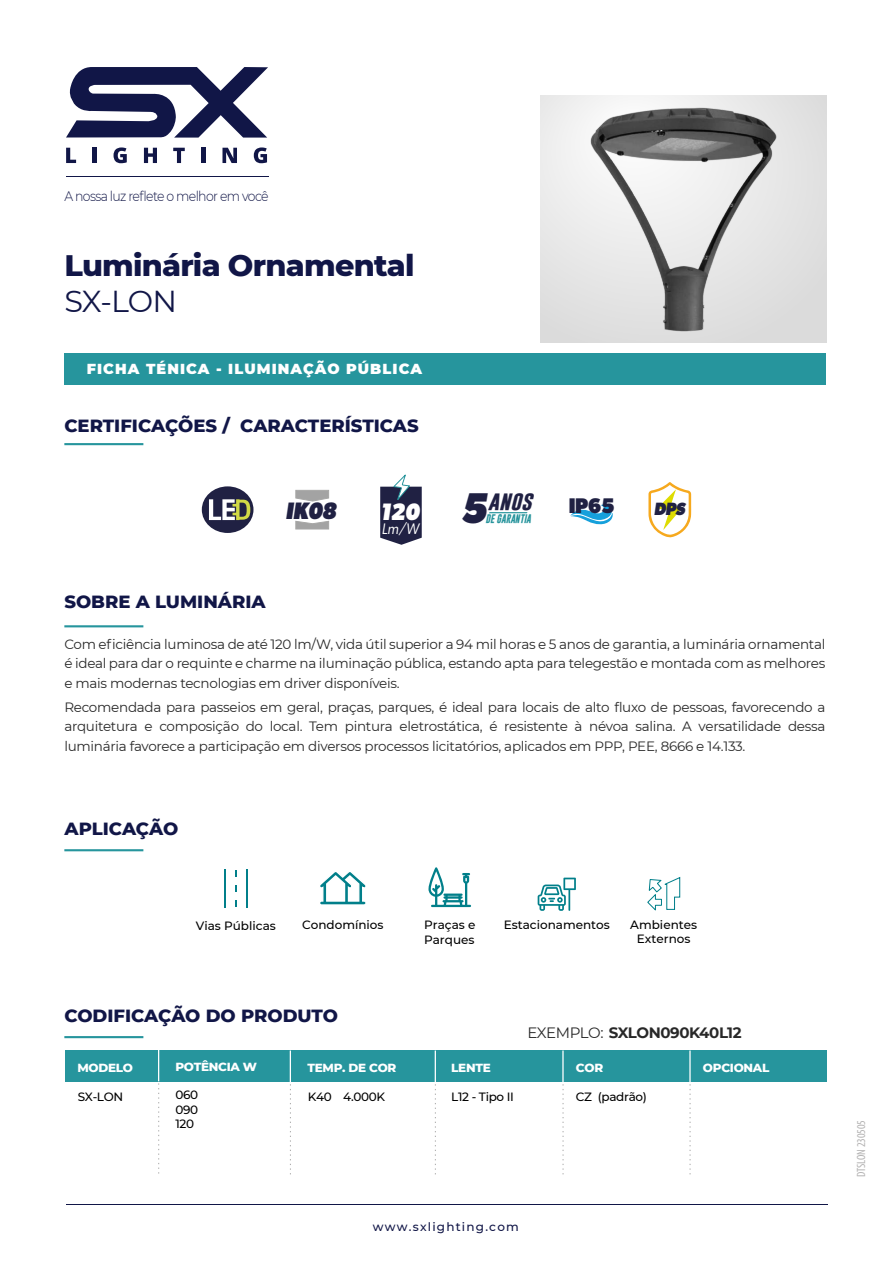
<style>
.page{position:relative;width:893px;height:1263px;background:#fff}
.page>*{position:absolute;margin:0;border:0;box-sizing:border-box;transform-origin:0 0}
.t1{font:italic 800 43.2px "Gibson";color:#202143;scale:.93 1}
.t2{font:800 30.3px "Montserrat";letter-spacing:-.025em;color:#111647}
.t3{font:30.3px "Montserrat";color:#111647}
.t4{font:italic 800 23.85px "Gibson";color:#202143;scale:.93 1}
.t5{font:italic 800 23.85px "Gibson";color:#fff;scale:.93 1}
.t6{font:800 21.3px "Gibson";color:#202143;scale:.93 1}
.t7{font:800 18px "Montserrat";color:#111647}
.t8{font:italic 800 17.85px "Gibson";color:#202143;scale:.93 1}
.t9{font:italic 700 17.1px "Gobold";color:#202143;scale:1.19 1}
.t10{font:italic 15.3px "Gibson";color:#fff;scale:.96 1}
.t11{font:700 15px "Montserrat";letter-spacing:-.025em;color:#282828}
.t12{font:900 14.4px "Montserrat";letter-spacing:.075em;color:#fff}
.t13{font:300 13.8px "Montserrat";letter-spacing:-.05em;color:#111647;scale:.91 1}
.t14{font:13.5px/19.5px "Montserrat";letter-spacing:-.02em;color:#282828;text-align:justify}
.t15{font:500 12px/14.4px "Montserrat";color:#000;text-align:justify}
.t16{font:800 12px "Montserrat";letter-spacing:-.025em;color:#fff}
.t17{font:500 12px "Montserrat";letter-spacing:-.025em;color:#000}
.t18{font:500 12px "Montserrat";letter-spacing:.1em;color:#111647}
.t19{font:condensed 12px "Myriad Pro";letter-spacing:-.01em;color:#b3b2b2}
.t20{font:italic 700 9px "Gobold";color:#27949c;scale:.95 1}
.s1{font-weight:400}
</style>
<div class="page">
<svg style="left:66px;top:67px;width:202px;height:71px"></svg>
<svg style="left:66px;top:148px;width:10px;height:15px"></svg>
<hr style="left:93px;top:148px;width:4px;height:15px;background:#111647">
<svg style="left:114px;top:147px;width:13px;height:16px"></svg>
<svg style="left:144px;top:148px;width:13px;height:15px"></svg>
<svg style="left:173px;top:148px;width:12px;height:15px"></svg>
<hr style="left:201px;top:148px;width:4px;height:15px;background:#111647">
<svg style="left:222px;top:148px;width:15px;height:15px"></svg>
<svg style="left:254px;top:147px;width:13px;height:16px"></svg>
<hr style="left:66px;top:176px;width:202px;height:1px;background:#111647">
<hr style="left:64px;top:625px;width:79px;height:2px;background:#26959d">
<hr style="left:64px;top:443px;width:79px;height:2px;background:#26959d">
<hr style="left:64px;top:1036px;width:79px;height:2px;background:#26959d">
<hr style="left:64px;top:849px;width:79px;height:2px;background:#26959d">
<div style="left:66px;top:1050px;width:761px;height:32px;background:#26959d"></div>
<hr style="left:66px;top:1204px;width:761px;height:1px;background:#111647">
<svg style="left:290px;top:1084px;width:1px;height:90px"></svg>
<svg style="left:158px;top:1081px;width:1px;height:92px"></svg>
<hr style="left:158px;top:1050px;width:1px;height:31px;background:#fff">
<hr style="left:290px;top:1050px;width:1px;height:32px;background:#fff">
<svg style="left:435px;top:1084px;width:1px;height:90px"></svg>
<hr style="left:435px;top:1050px;width:1px;height:32px;background:#fff">
<svg style="left:563px;top:1084px;width:1px;height:90px"></svg>
<hr style="left:562px;top:1050px;width:2px;height:32px;background:#fff">
<svg style="left:690px;top:1084px;width:1px;height:90px"></svg>
<hr style="left:689px;top:1050px;width:2px;height:32px;background:#fff">
<div style="left:64px;top:353px;width:761px;height:32px;background:#26959d"></div>
<div style="left:541px;top:96px;width:286px;height:247px;background:linear-gradient(to bottom,#eaeaea,#dcdcdc)"></div>
<svg style="left:538px;top:878px;width:38px;height:33px"></svg>
<hr style="left:224px;top:869px;width:2px;height:39px;background:#017f8a">
<hr style="left:246px;top:869px;width:2px;height:39px;background:#017f8a">
<svg style="left:235px;top:885px;width:2px;height:7px"></svg>
<svg style="left:235px;top:870px;width:2px;height:7px"></svg>
<svg style="left:235px;top:900px;width:2px;height:7px"></svg>
<svg style="left:428px;top:867px;width:43px;height:40px"></svg>
<svg style="left:647px;top:877px;width:34px;height:34px"></svg>
<svg style="left:320px;top:872px;width:46px;height:33px"></svg>
<svg style="left:489px;top:512px;width:38px;height:1px"></svg>
<svg style="left:570px;top:504px;width:43px;height:21px"></svg>
<svg style="left:380px;top:474px;width:42px;height:71px"></svg>
<svg style="left:296px;top:490px;width:33px;height:11px"></svg>
<svg style="left:296px;top:521px;width:33px;height:8px"></svg>
<div style="left:202px;top:486px;width:51px;height:47px;background:#202143;border-radius:50%"></div>
<svg style="left:209px;top:499px;width:41px;height:21px"></svg>
<svg style="left:648px;top:482px;width:43px;height:56px"></svg>
<img style="left:568px;top:95px;width:233px;height:248px">
<p class="t13" style="left:64px;top:186px;width:226px">A nossa luz reflete o melhor em você</p>
<h2 class="t2" style="left:64px;top:243px;width:352px">Luminária Ornamental</h2>
<h2 class="t3" style="left:64px;top:281px;width:114px">SX-LON</h2>
<p class="t12" style="left:87px;top:358px;width:337px">FICHA TÉNICA - ILUMINAÇÃO PÚBLICA</p>
<h3 class="t7" style="left:64px;top:413px;width:356px">CERTIFICAÇÕES / CARACTERÍSTICAS</h3>
<h1 class="t1" style="left:461px;top:483px;width:30px">5</h1>
<p class="t9" style="left:488px;top:490px;width:38px">ANOS</p>
<h3 class="t6" style="left:569px;top:493px;width:51px">IP65</h3>
<h3 class="t4" style="left:286px;top:497px;width:57px">IK08</h3>
<h3 class="t8" style="left:654px;top:498px;width:35px">DPS</h3>
<h3 class="t5" style="left:380px;top:498px;width:44px">120</h3>
<p class="t10" style="left:382px;top:520px;width:41px">Lm/W</p>
<p class="t20" style="left:486px;top:513px;width:49px">DE GARANTIA</p>
<h3 class="t7" style="left:64px;top:589px;width:203px">SOBRE A LUMINÁRIA</h3>
<p class="t14" style="left:64px;top:634px;width:763px">Com eficiência luminosa de até 120 lm/W, vida útil superior a 94 mil horas e 5 anos de garantia, a luminária ornamental é ideal para dar o requinte e charme na iluminação pública, estando apta para telegestão e montada com as melhores e mais modernas tecnologias em driver disponíveis.</p>
<p class="t14" style="left:64px;top:697px;width:763px">Recomendada para passeios em geral, praças, parques, é ideal para locais de alto fluxo de pessoas, favorecendo a arquitetura e composição do local. Tem pintura eletrostática, é resistente à névoa salina. A versatilidade dessa luminária favorece a participação em diversos processos licitatórios, aplicados em PPP, PEE, 8666 e 14.133.</p>
<h3 class="t7" style="left:65px;top:815px;width:115px">APLICAÇÃO</h3>
<p class="t15" style="left:302px;top:917px;width:83px">Condomínios</p>
<p class="t15" style="left:196px;top:918px;width:82px">Vias Públicas</p>
<p class="t15" style="left:424px;top:917px;width:53px">Praças e</p>
<p class="t15" style="left:504px;top:917px;width:108px">Estacionamentos</p>
<p class="t15" style="left:424px;top:932px;width:52px">Parques</p>
<p class="t15" style="left:630px;top:917px;width:68px;text-align:center">Ambientes<br>Externos</p>
<h3 class="t7" style="left:64px;top:1002px;width:275px">CODIFICAÇÃO DO PRODUTO</h3>
<p class="t11" style="left:527px;top:1022px;width:216px"><span class="s1">EXEMPLO:</span> SXLON090K40L12</p>
<p class="t16" style="left:77px;top:1058px;width:57px">MODELO</p>
<p class="t16" style="left:175px;top:1057px;width:83px">POTÊNCIA W</p>
<p class="t16" style="left:308px;top:1058px;width:90px">TEMP. DE COR</p>
<p class="t16" style="left:451px;top:1058px;width:41px">LENTE</p>
<p class="t16" style="left:576px;top:1058px;width:29px">COR</p>
<p class="t16" style="left:703px;top:1058px;width:68px">OPCIONAL</p>
<p class="t15" style="left:78px;top:1089px;width:47px">SX-LON</p>
<p class="t15" style="left:175px;top:1087px;width:24px">060<br>090<br>120</p>
<p class="t15" style="left:308px;top:1089px;width:79px">K40 4.000K</p>
<p class="t17" style="left:451px;top:1088px;width:64px">L12 - Tipo II</p>
<p class="t17" style="left:576px;top:1088px;width:73px">CZ (padrão)</p>
<p class="t18" style="left:373px;top:1219px;width:147px">www.sxlighting.com</p>
<p class="t19" style="left:854px;top:1177px;width:59px;rotate:-90deg">DTSLON 230505</p>
</div>
